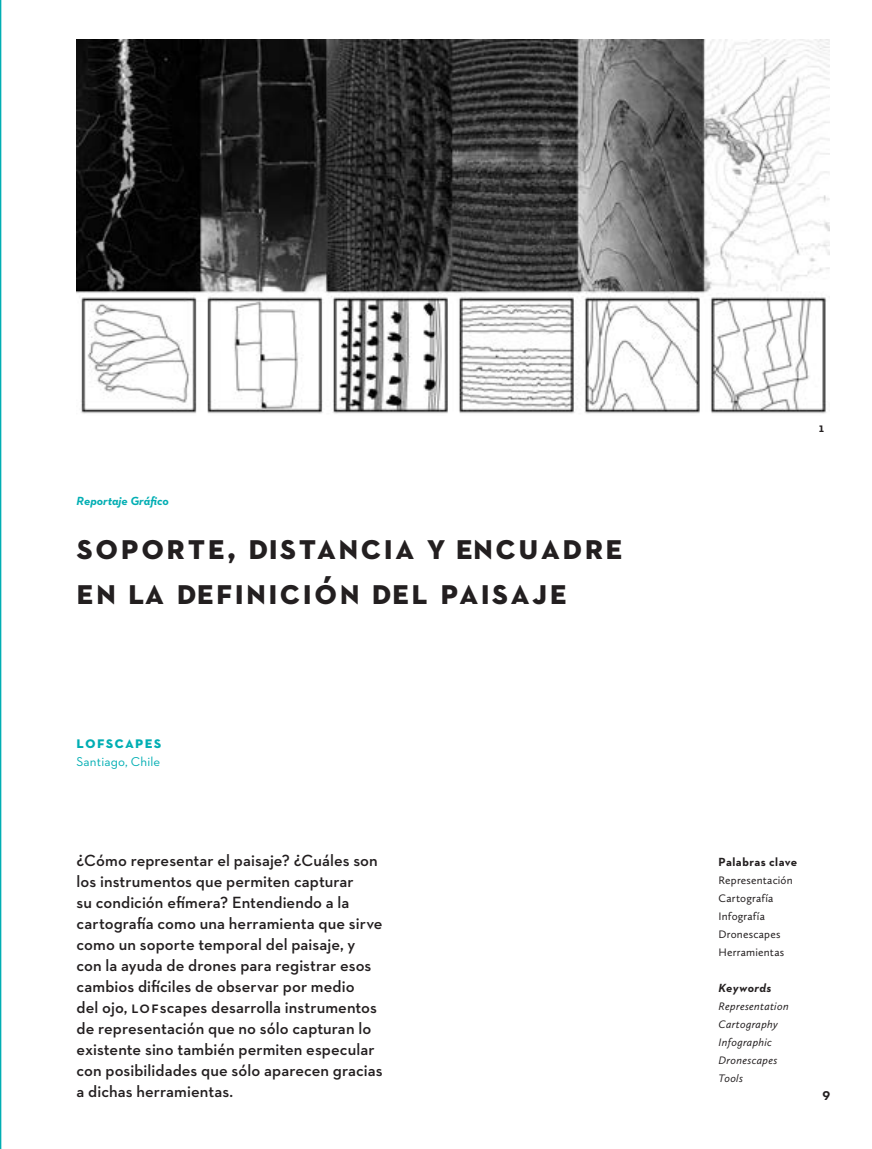
<style>
.page{position:relative;width:872px;height:1149px;background:#fff}
.page>*{position:absolute;margin:0;border:0;box-sizing:border-box;transform-origin:0 0}
.Afiliación{font:700 36px/44.8px "Neutraface 2 Text";letter-spacing:.06em;color:#231f20}
.Abstract{font:600 16.5px/21px "Neutraface 2 Text";letter-spacing:.005em;color:#231f20}
.Afiliación-2{font:700 16.5px "Neutraface 2 Text";letter-spacing:.065em;color:#00aeb3}
.Afiliación-3{font:13.05px "Neutraface 2 Text";letter-spacing:.01em;color:#00aeb3}
.t1{font:700 13.05px "Neutraface 2 Text";color:#231f20}
.Afiliación-4{font:italic 700 12px "Neutraface 2 Text";color:#00aeb3}
.Subtitulo_palabr{font:700 12px "Neutraface 2 Text";color:#231f20}
.Subtítulo_Keywor{font:italic 700 12px "Neutraface 2 Text";letter-spacing:.035em;color:#231f20}
.Palabras_clave{font:11.25px "Calluna Sans";letter-spacing:.015em;color:#231f20}
.Palabras_clave-2{font:italic 11.25px "Calluna Sans";letter-spacing:.025em;color:#231f20}
.Figuras_Nested{font:900 9.75px "Calluna Sans";color:#231f20}
</style>
<div class="page">
<svg style="left:0;top:0;width:1px;height:1148px"></svg>
<img style="left:77px;top:40px;width:752px;height:374px">
<p class="Afiliación-4" style="left:77px;top:493px;width:94px">Reportaje Gráfico</p>
<p class="Afiliación" style="left:77px;top:524px;width:548px">soporte, distancia y encuadre en la definición del paisaje</p>
<p class="Figuras_Nested" style="left:819px;top:422px;width:6px">1</p>
<p class="Afiliación-2" style="left:77px;top:731px;width:86px">lofscapes</p>
<p class="Afiliación-3" style="left:77px;top:753px;width:85px">Santiago, Chile</p>
<p class="Abstract" style="left:77px;top:849px;width:308px">¿Cómo representar el paisaje? ¿Cuáles son los instrumentos que permiten capturar<br>su condición efímera? Entendiendo a la cartografía como una herramienta que sirve como un soporte temporal del paisaje, y con la ayuda de drones para registrar esos cambios difíciles de observar por medio<br>del ojo, Lofscapes desarrolla instrumentos de representación que no sólo capturan lo existente sino también permiten especular con posibilidades que sólo aparecen gracias a dichas herramientas.</p>
<p class="Subtitulo_palabr" style="left:718px;top:853px;width:80px">Palabras clave</p>
<p class="Palabras_clave" style="left:718px;top:872px;width:76px">Representación</p>
<p class="Palabras_clave" style="left:718px;top:890px;width:56px">Cartografía</p>
<p class="Palabras_clave" style="left:718px;top:908px;width:48px">Infografía</p>
<p class="Palabras_clave" style="left:718px;top:926px;width:63px">Dronescapes</p>
<p class="Palabras_clave" style="left:718px;top:944px;width:67px">Herramientas</p>
<p class="Subtítulo_Keywor" style="left:718px;top:979px;width:54px">Keywords</p>
<p class="Palabras_clave-2" style="left:718px;top:998px;width:72px">Representation</p>
<p class="Palabras_clave-2" style="left:718px;top:1016px;width:61px">Cartography</p>
<p class="Palabras_clave-2" style="left:718px;top:1034px;width:55px">Infographic</p>
<p class="Palabras_clave-2" style="left:718px;top:1052px;width:60px">Dronescapes</p>
<p class="Palabras_clave-2" style="left:718px;top:1070px;width:26px">Tools</p>
<p class="t1" style="left:822px;top:1086px;width:9px">9</p>
</div>
